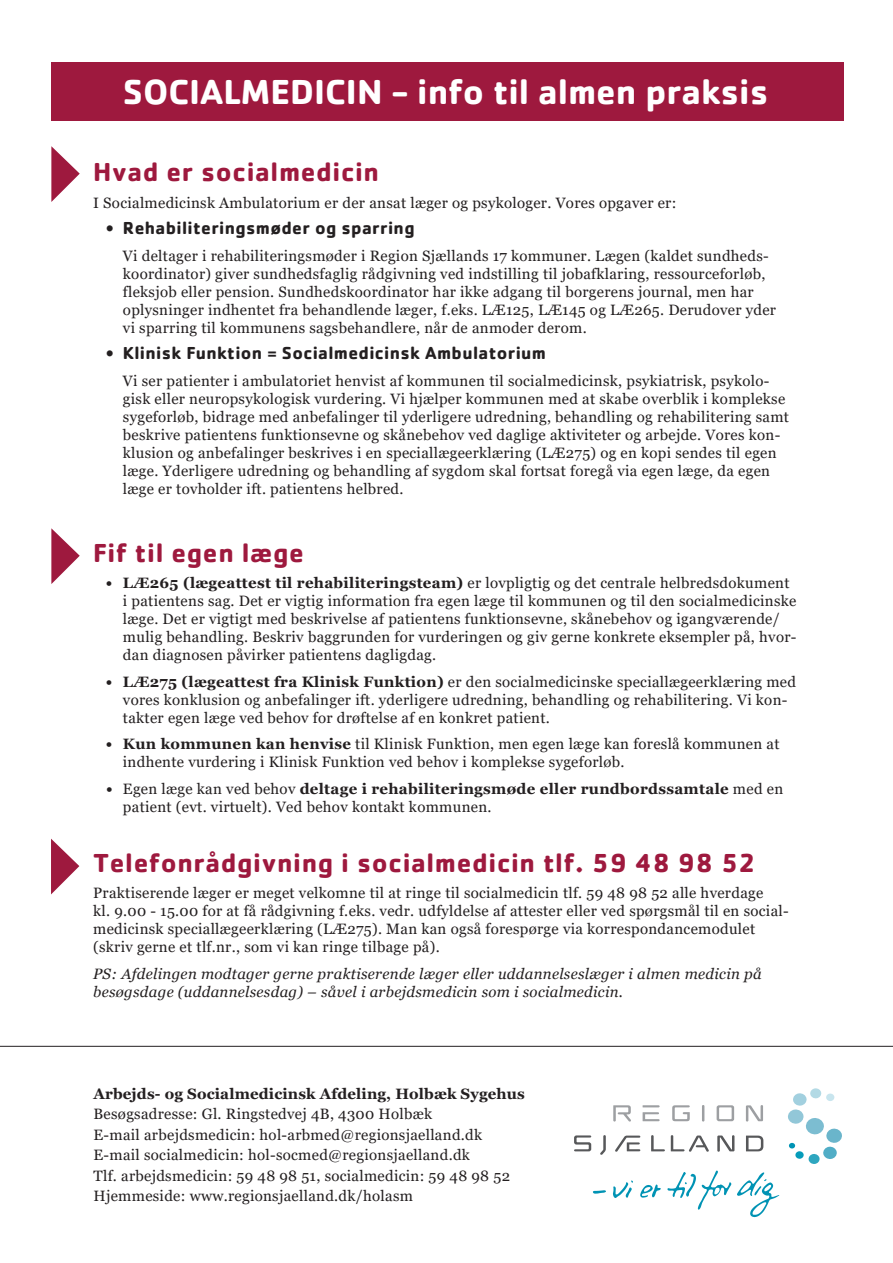
<style>
.page{position:relative;width:893px;height:1263px;background:#fff}
.page>*{position:absolute;margin:0;border:0;box-sizing:border-box;transform-origin:0 0}
.t1{font:700 36px "Cachet Std";color:#fff}
.t2{font:700 27px "Cachet Std";letter-spacing:.025em;color:#9e193e}
.t3{font:700 18px "Cachet Std";letter-spacing:.02em;color:#231f20}
.t4{font:15px/18px "Georgia";letter-spacing:.02em;color:#231f20}
.t5{font:italic 15px/18px "Georgia";letter-spacing:.02em;color:#231f20}
.t6{font:700 15px "Georgia";letter-spacing:.01em;color:#231f20}
.s1{font-weight:700}
</style>
<div class="page">
<div style="left:51px;top:62px;width:792px;height:58px;background:#9e193e"></div>
<hr style="left:0;top:1046px;width:893px;height:1px;background:#231f20">
<svg style="left:51px;top:146px;width:29px;height:56px"></svg>
<svg style="left:51px;top:528px;width:29px;height:56px"></svg>
<svg style="left:51px;top:838px;width:28px;height:56px"></svg>
<div style="left:810px;top:1089px;width:12px;height:10px;background:#b3dae5;border-radius:5px"></div>
<svg style="left:808px;top:1154px;width:12px;height:10px"></svg>
<svg style="left:788px;top:1093px;width:54px;height:66px"></svg>
<svg style="left:717px;top:1105px;width:17px;height:16px"></svg>
<svg style="left:702px;top:1105px;width:2px;height:16px"></svg>
<svg style="left:613px;top:1105px;width:18px;height:17px"></svg>
<svg style="left:672px;top:1105px;width:18px;height:16px"></svg>
<svg style="left:746px;top:1105px;width:17px;height:16px"></svg>
<svg style="left:643px;top:1105px;width:17px;height:16px"></svg>
<svg style="left:574px;top:1135px;width:17px;height:16px"></svg>
<svg style="left:600px;top:1135px;width:6px;height:20px"></svg>
<svg style="left:651px;top:1135px;width:14px;height:16px"></svg>
<svg style="left:717px;top:1135px;width:17px;height:17px"></svg>
<svg style="left:746px;top:1135px;width:17px;height:16px"></svg>
<svg style="left:615px;top:1135px;width:25px;height:17px"></svg>
<svg style="left:671px;top:1135px;width:38px;height:17px"></svg>
<svg style="left:640px;top:1184px;width:21px;height:14px"></svg>
<svg style="left:613px;top:1180px;width:20px;height:18px"></svg>
<svg style="left:667px;top:1170px;width:64px;height:40px"></svg>
<svg style="left:593px;top:1190px;width:13px;height:3px"></svg>
<svg style="left:737px;top:1172px;width:42px;height:45px"></svg>
<h1 class="t1" style="left:123px;top:68px;width:647px">SOCIALMEDICIN - info til almen praksis</h1>
<h2 class="t2" style="left:93px;top:155px;width:287px">Hvad er socialmedicin</h2>
<p class="t4" style="left:93px;top:194px;width:585px">I Socialmedicinsk Ambulatorium er der ansat læger og psykologer. Vores opgaver er:</p>
<p class="t3" style="left:106px;top:216px;width:310px">• Rehabiliteringsmøder og sparring</p>
<p class="t4" style="left:123px;top:247px;width:655px">Vi deltager i rehabiliteringsmøder i Region Sjællands 17 kommuner. Lægen (kaldet sundheds&shy;koordinator) giver sundhedsfaglig rådgivning ved indstilling til jobafklaring, ressourceforløb, fleksjob eller pension. Sundhedskoordinator har ikke adgang til borgerens journal, men har oplysninger indhentet fra behandlende læger, f.eks. LÆ125, LÆ145 og LÆ265. Derudover yder vi sparring til kommunens sagsbehandlere, når de anmoder derom.</p>
<p class="t3" style="left:106px;top:341px;width:442px">• Klinisk Funktion = Socialmedicinsk Ambulatorium</p>
<p class="t4" style="left:123px;top:372px;width:668px">Vi ser patienter i ambulatoriet henvist af kommunen til socialmedicinsk, psykiatrisk, psykolo&shy;gisk eller neuropsykologisk vurdering. Vi hjælper kommunen med at skabe overblik i komplekse sygeforløb, bidrage med anbefalinger til yderligere udredning, behandling og rehabilitering samt beskrive patientens funktionsevne og skånebehov ved daglige aktiviteter og arbejde. Vores kon&shy;klusion og anbefalinger beskrives i en speciallægeerklæring (LÆ275) og en kopi sendes til egen læge. Yderligere udredning og behandling af sygdom skal fortsat foregå via egen læge, da egen læge er tovholder ift. patientens helbred.</p>
<h2 class="t2" style="left:93px;top:535px;width:212px">Fif til egen læge</h2>
<p class="t4" style="left:123px;top:574px;width:675px;text-indent:-17px"><span class="s1">• LÆ265 (lægeattest til rehabiliteringsteam)</span> er lovpligtig og det centrale helbredsdokument i patientens sag. Det er vigtig information fra egen læge til kommunen og til den socialmedicinske læge. Det er vigtigt med beskrivelse af patientens funktionsevne, skånebehov og igangværende/ mulig behandling. Beskriv baggrunden for vurderingen og giv gerne konkrete eksempler på, hvor&shy;dan diagnosen påvirker patientens dagligdag.</p>
<p class="t4" style="left:123px;top:673px;width:675px;text-indent:-17px"><span class="s1">• LÆ275 (lægeattest fra Klinisk Funktion)</span> er den socialmedicinske speciallægeerklæring med vores konklusion og anbefalinger ift. yderligere udredning, behandling og rehabilitering. Vi kon&shy;takter egen læge ved behov for drøftelse af en konkret patient.</p>
<p class="t4" style="left:123px;top:735px;width:658px;text-indent:-17px"><span class="s1">• Kun kommunen kan henvise</span> til Klinisk Funktion, men egen læge kan foreslå kommunen at indhente vurdering i Klinisk Funktion ved behov i komplekse sygeforløb.</p>
<p class="t4" style="left:123px;top:780px;width:662px">Egen læge kan ved behov <span class="s1">deltage i rehabiliteringsmøde eller rundbordssamtale</span> med en patient (evt. virtuelt). Ved behov kontakt kommunen.</p>
<h2 class="t2" style="left:93px;top:845px;width:664px">Telefonrådgivning i socialmedicin tlf. 59 48 98 52</h2>
<p class="t4" style="left:93px;top:884px;width:697px">Praktiserende læger er meget velkomne til at ringe til socialmedicin tlf. 59 48 98 52 alle hverdage<br>kl. 9.00 - 15.00 for at få rådgivning f.eks. vedr. udfyldelse af attester eller ved spørgsmål til en social&shy;medicinsk speciallægeerklæring (LÆ275). Man kan også forespørge via korrespondancemodulet (skriv gerne et tlf.nr., som vi kan ringe tilbage på).</p>
<p class="t5" style="left:93px;top:964px;width:670px">PS: Afdelingen modtager gerne praktiserende læger eller uddannelseslæger i almen medicin på besøgsdage (uddannelsesdag) – såvel i arbejdsmedicin som i socialmedicin.</p>
<p class="t6" style="left:106px;top:779px;width:8px">•</p>
<p class="t6" style="left:94px;top:1084px;width:433px">Arbejds- og Socialmedicinsk Afdeling, Holbæk Sygehus</p>
<p class="t4" style="left:94px;top:1104px;width:418px;line-height:20.5px">Besøgsadresse: Gl. Ringstedvej 4B, 4300 Holbæk<br>E-mail arbejdsmedicin: hol-arbmed@regionsjaelland.dk E-mail socialmedicin: hol-socmed@regionsjaelland.dk<br>Tlf. arbejdsmedicin: 59 48 98 51, socialmedicin: 59 48 98 52<br>Hjemmeside: www.regionsjaelland.dk/holasm</p>
</div>
